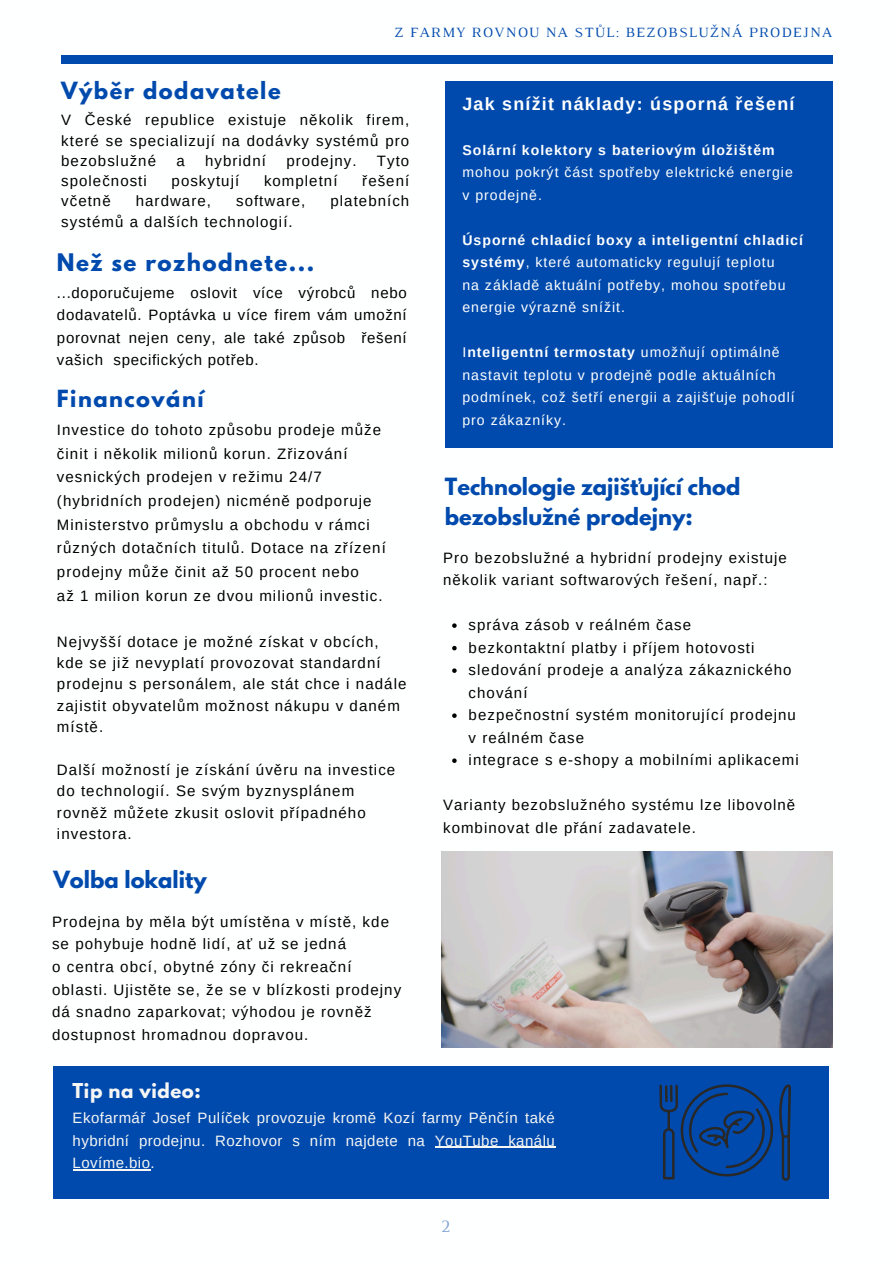
<style>
.page{position:relative;width:894px;height:1264px;background:#fff}
.page>*{position:absolute;margin:0;border:0;box-sizing:border-box;transform-origin:0 0}
.t1{font:700 21.45px "League Spartan";letter-spacing:.07em;color:#004aad}
.t2{font:700 21px/29.2px "League Spartan";color:#004aad}
.t3{font:700 21px "League Spartan";letter-spacing:.07em;color:#004aad}
.t4{font:700 18.15px "League Spartan";letter-spacing:.03em;color:#f6f6f4}
.t5{font:18px "Luthier";color:#004aad}
.t6{font:700 17.85px "Arimo";letter-spacing:.07em;color:#feffff}
.t7{font:15.15px/22.6px "Arimo";letter-spacing:.07em;color:#000}
.t8{font:15px/22.5px "Arimo";letter-spacing:.07em;color:#000}
.t9{font:15px/22.5px "Arimo";letter-spacing:.03em;color:#f6f6f4;text-align:justify}
.t10{font:14.4px "Luthier";letter-spacing:.085em;color:#004aad}
.t11{font:14.1px/22.5px "Arimo";letter-spacing:.07em;color:#feffff}
.t12{font:700 14.1px/22.5px "Arimo";letter-spacing:.07em;color:#feffff}
.s1{font-weight:700}
.s2{font-weight:400}
</style>
<div class="page">
<div style="left:61px;top:55px;width:771px;height:8px;background:#004aad"></div>
<div style="left:53px;top:1066px;width:775px;height:133px;background:#004aad"></div>
<div style="left:445px;top:82px;width:387px;height:366px;background:#004aad"></div>
<svg style="left:659px;top:1084px;width:131px;height:96px"></svg>
<img style="left:441px;top:851px;width:390px;height:196px">
<hr style="left:434px;top:1146px;width:121px;height:1px;background:#f6f6f4">
<hr style="left:73px;top:1169px;width:77px;height:1px;background:#f6f6f4">
<svg style="left:452px;top:623px;width:4px;height:5px"></svg>
<svg style="left:452px;top:646px;width:4px;height:4px"></svg>
<svg style="left:452px;top:668px;width:4px;height:5px"></svg>
<svg style="left:452px;top:713px;width:4px;height:5px"></svg>
<svg style="left:452px;top:758px;width:4px;height:5px"></svg>
<h3 class="t10" style="left:394px;top:27px;width:439px">Z FARMY ROVNOU NA STŮL: BEZOBSLUŽNÁ PRODEJNA</h3>
<p class="t3" style="left:61px;top:81px;width:221px">Výběr dodavatele</p>
<p class="t8" style="left:61px;top:110px;width:349px;line-height:20.2px;text-align:justify">V České republice existuje několik firem, které se specializují na dodávky systémů pro bezobslužné</p>
<p class="t8" style="left:176px;top:149px;width:10px">a</p>
<p class="t8" style="left:205px;top:149px;width:62px">hybridní</p>
<p class="t8" style="left:286px;top:149px;width:72px">prodejny.</p>
<p class="t8" style="left:377px;top:149px;width:34px">Tyto</p>
<p class="t8" style="left:61px;top:170px;width:87px">společnosti</p>
<p class="t8" style="left:171px;top:170px;width:69px">poskytují</p>
<p class="t8" style="left:264px;top:170px;width:75px">kompletní</p>
<p class="t8" style="left:362px;top:170px;width:48px">řešení</p>
<p class="t8" style="left:61px;top:190px;width:51px">včetně</p>
<p class="t8" style="left:136px;top:190px;width:77px">hardware,</p>
<p class="t8" style="left:236px;top:190px;width:71px">software,</p>
<p class="t8" style="left:330px;top:190px;width:80px">platebních</p>
<p class="t8" style="left:61px;top:210px;width:233px">systémů a dalších technologií.</p>
<h1 class="t1" style="left:57px;top:251px;width:259px">Než se rozhodnete...</h1>
<p class="t8" style="left:57px;top:281px;width:351px;text-align:justify">...doporučujeme oslovit více výrobců nebo dodavatelů. Poptávka u více firem vám umožní porovnat nejen ceny, ale také způsob řešení vašich specifických potřeb.</p>
<p class="t3" style="left:57px;top:388px;width:148px">Financování</p>
<p class="t8" style="left:57px;top:418px;width:325px;line-height:23.7px">Investice do tohoto způsobu prodeje může činit i několik milionů korun. Zřizování</p>
<p class="t8" style="left:57px;top:465px;width:330px;line-height:23.7px">vesnických prodejen v režimu 24/7 (hybridních prodejen) nicméně podporuje Ministerstvo průmyslu a obchodu v rámci různých dotačních titulů. Dotace na zřízení prodejny může činit až 50 procent nebo</p>
<p class="t8" style="left:57px;top:584px;width:327px">až 1 milion korun ze dvou milionů investic.</p>
<p class="t8" style="left:57px;top:631px;width:351px;line-height:21.3px">Nejvyšší dotace je možné získat v obcích, kde se již nevyplatí provozovat standardní prodejnu s personálem, ale stát chce i nadále zajistit obyvatelům možnost nákupu v daném místě.</p>
<p class="t8" style="left:57px;top:759px;width:340px;line-height:21.3px">Další možností je získání úvěru na investice do technologií. Se svým byznysplánem rovněž můžete zkusit oslovit případného investora.</p>
<h1 class="t2" style="left:53px;top:867px;width:155px">Volba lokality</h1>
<p class="t7" style="left:52px;top:910px;width:338px">Prodejna by měla být umístěna v místě, kde se pohybuje hodně lidí, ať už se jedná</p>
<p class="t7" style="left:52px;top:955px;width:350px">o centra obcí, obytné zóny či rekreační oblasti. Ujistěte se, že se v blízkosti prodejny dá snadno zaparkovat; výhodou je rovněž dostupnost hromadnou dopravou.</p>
<p class="t6" style="left:462px;top:93px;width:333px">Jak snížit náklady: úsporná řešení</p>
<p class="t11" style="left:462px;top:138px;width:332px"><span class="s1">Solární kolektory s bateriovým úložištěm </span>mohou pokrýt část spotřeby elektrické energie</p>
<p class="t11" style="left:462px;top:183px;width:81px">v prodejně.</p>
<h2 class="t12" style="left:462px;top:228px;width:342px">Úsporné chladicí boxy a inteligentní chladicí systémy<span class="s2">, které automaticky regulují teplotu</span></h2>
<p class="t11" style="left:462px;top:273px;width:324px">na základě aktuální potřeby, mohou spotřebu energie výrazně snížit.</p>
<p class="t11" style="left:462px;top:341px;width:333px">I<span class="s1">nteligentní termostaty</span> umožňují optimálně nastavit teplotu v prodejně podle aktuálních podmínek, což šetří energii a zajišťuje pohodlí pro zákazníky.</p>
<p class="t2" style="left:444px;top:475px;width:297px">Technologie zajišťující chod bezobslužné prodejny:</p>
<p class="t8" style="left:443px;top:546px;width:345px">Pro bezobslužné a hybridní prodejny existuje několik variant softwarových řešení, např.:</p>
<p class="t8" style="left:468px;top:613px;width:224px">správa zásob v reálném čase</p>
<p class="t8" style="left:468px;top:636px;width:287px">bezkontaktní platby i příjem hotovosti</p>
<p class="t8" style="left:468px;top:658px;width:324px">sledování prodeje a analýza zákaznického chování</p>
<p class="t8" style="left:468px;top:703px;width:329px">bezpečnostní systém monitorující prodejnu v reálném čase</p>
<p class="t8" style="left:468px;top:748px;width:331px">integrace s e-shopy a mobilními aplikacemi</p>
<p class="t8" style="left:443px;top:793px;width:353px">Varianty bezobslužného systému lze libovolně kombinovat dle přání zadavatele.</p>
<p class="t4" style="left:73px;top:1081px;width:130px">Tip na video:</p>
<p class="t9" style="left:73px;top:1106px;width:483px">Ekofarmář Josef Pulíček provozuje kromě Kozí farmy Pěnčín také hybridní prodejnu. Rozhovor s ním najdete na YouTube kanálu Lovíme.bio.</p>
<p class="t5" style="left:441px;top:1219px;width:11px">2</p>
</div>
